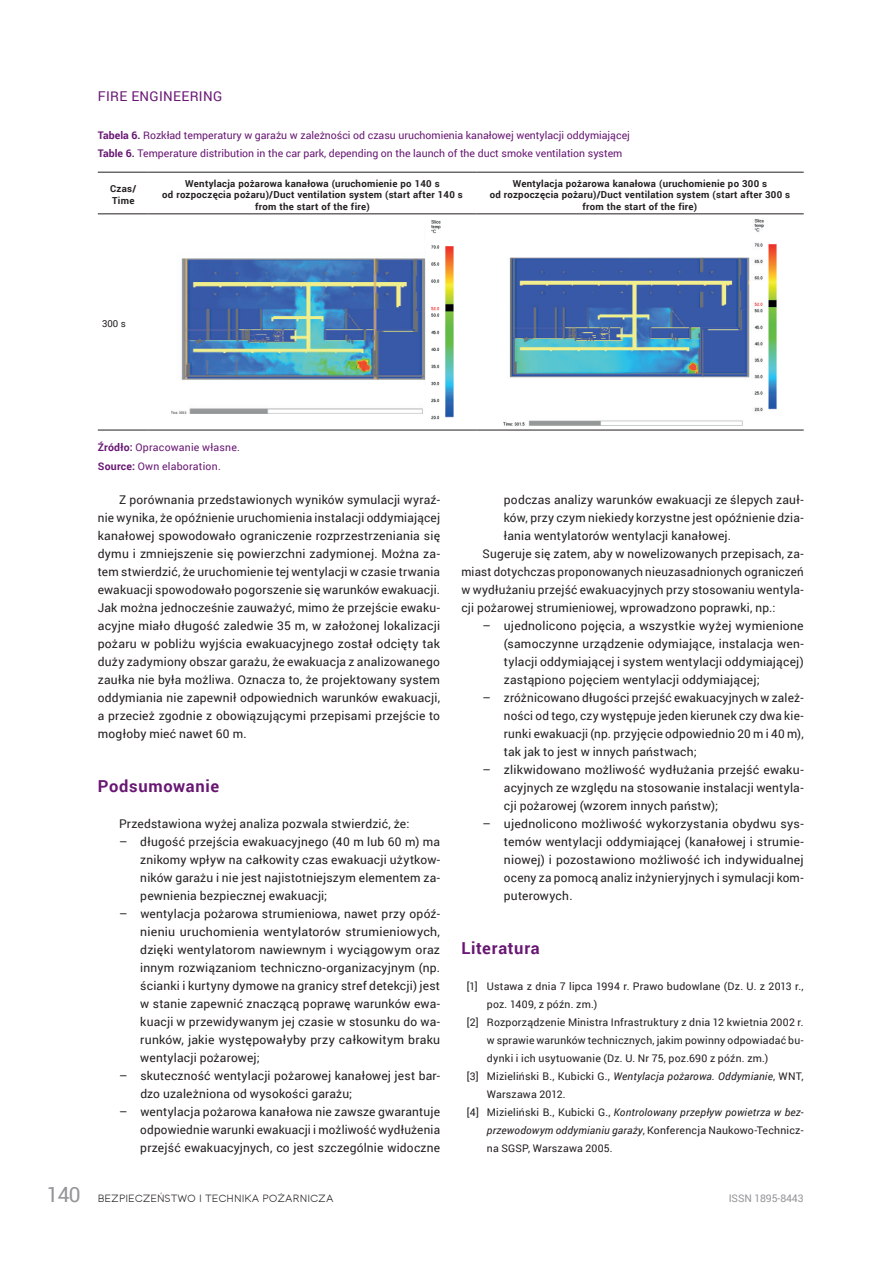
<style>
.page{position:relative;width:893px;height:1263px;background:#fff}
.page>*{position:absolute;margin:0;border:0;box-sizing:border-box;transform-origin:0 0}
.t1{font:700 16.5px "Roboto";letter-spacing:.045em;color:#681773}
.t2{font:13.5px "Roboto";letter-spacing:.025em;color:#681773}
.t3{font:12px/18px "Roboto";letter-spacing:.015em;color:#231f20;text-align:justify}
.t4{font:12px "Roboto";letter-spacing:.015em;color:#231f20;scale:.96 1}
.t5{font:10.5px "Roboto";letter-spacing:.02em;color:#231f20}
.t6{font:10.5px/18px "Roboto";color:#681773}
.t7{font:italic 10.5px "Roboto";letter-spacing:.02em;color:#231f20}
.t8{font:10.5px/18.3px "Roboto";letter-spacing:.025em;color:#681773}
.t9{font:10.5px "Toma Sans";color:#231f20}
.t10{font:10.5px "Roboto";letter-spacing:-.01em;color:#939598}
.t11{font:700 9.6px/11.6px "Roboto";letter-spacing:.03em;color:#231f20;text-align:center}
.t12{font:9.6px "Roboto";color:#231f20}
.s1{font-weight:700}
.s2{font-style:italic}
.s3{font-style:normal}
.s4{font-family:"Roboto";font-size:21px;color:#939598}
</style>
<div class="page">
<hr style="left:98px;top:172px;width:51px;height:1px;background:#231f20">
<hr style="left:149px;top:172px;width:327px;height:1px;background:#231f20">
<hr style="left:476px;top:172px;width:328px;height:1px;background:#231f20">
<hr style="left:98px;top:430px;width:51px;height:1px;background:#231f20">
<hr style="left:149px;top:430px;width:327px;height:1px;background:#231f20">
<hr style="left:476px;top:430px;width:328px;height:1px;background:#231f20">
<hr style="left:98px;top:214px;width:51px;height:1px;background:#231f20">
<hr style="left:149px;top:214px;width:327px;height:1px;background:#231f20">
<hr style="left:476px;top:214px;width:328px;height:1px;background:#231f20">
<img style="left:171px;top:258px;width:255px;height:155px">
<img style="left:431px;top:220px;width:23px;height:200px">
<img style="left:504px;top:219px;width:272px;height:207px">
<p class="t2" style="left:98px;top:86px;width:126px">FIRE ENGINEERING</p>
<p class="t6" style="left:98px;top:126px;width:534px"><span class="s1">Tabela 6.</span> Rozkład temperatury w garażu w zależności od czasu uruchomienia kanałowej wentylacji oddymiającej<br><span class="s1">Table 6.</span> Temperature distribution in the car park, depending on the launch of the duct smoke ventilation system</p>
<p class="t11" style="left:110px;top:183px;width:28px;text-align:left">Czas/<br>Time</p>
<p class="t11" style="left:162px;top:177px;width:302px">Wentylacja pożarowa kanałowa (uruchomienie po 140 s<br>od rozpoczęcia pożaru)/Duct ventilation system (start after 140 s from the start of the fire)</p>
<p class="t11" style="left:490px;top:177px;width:302px">Wentylacja pożarowa kanałowa (uruchomienie po 300 s<br>od rozpoczęcia pożaru)/Duct ventilation system (start after 300 s from the start of the fire)</p>
<p class="t12" style="left:102px;top:317px;width:25px">300 s</p>
<p class="t8" style="left:98px;top:438px;width:144px"><span class="s1">Źródło:</span> Opracowanie własne.<br><span class="s1">Source:</span> Own elaboration.</p>
<p class="t3" style="left:98px;top:490px;width:344px;text-indent:21px">Z porównania przedstawionych wyników symulacji wyraź&shy;nie wynika, że opóźnienie uruchomienia instalacji oddymiającej kanałowej spowodowało ograniczenie rozprzestrzeniania się dymu i zmniejszenie się powierzchni zadymionej. Można za&shy;tem stwierdzić, że uruchomienie tej wentylacji w czasie trwania ewakuacji spowodowało pogorszenie się warunków ewakuacji.<br>Jak można jednocześnie zauważyć, mimo że przejście ewaku&shy;acyjne miało długość zaledwie 35 m, w założonej lokalizacji pożaru w pobliżu wyjścia ewakuacyjnego został odcięty tak duży zadymiony obszar garażu, że ewakuacja z analizowanego zaułka nie była możliwa. Oznacza to, że projektowany system oddymiania nie zapewnił odpowiednich warunków ewakuacji, a przecież zgodnie z obowiązującymi przepisami przejście to mogłoby mieć nawet 60 m.</p>
<h1 class="t1" style="left:98px;top:774px;width:123px">Podsumowanie</h1>
<p class="t3" style="left:119px;top:814px;width:292px">Przedstawiona wyżej analiza pozwala stwierdzić, że:</p>
<p class="t3" style="left:140px;top:832px;width:301px;text-indent:-21px">– długość przejścia ewakuacyjnego (40 m lub 60 m) ma znikomy wpływ na całkowity czas ewakuacji użytkow&shy;ników garażu i nie jest najistotniejszym elementem za&shy;pewnienia bezpiecznej ewakuacji;</p>
<p class="t3" style="left:140px;top:904px;width:301px;text-indent:-21px">– wentylacja pożarowa strumieniowa, nawet przy opóź&shy;nieniu uruchomienia wentylatorów strumieniowych, dzięki wentylatorom nawiewnym i wyciągowym oraz innym rozwiązaniom techniczno-organizacyjnym (np. ścianki i kurtyny dymowe na granicy stref detekcji) jest w stanie zapewnić znaczącą poprawę warunków ewa&shy;kuacji w przewidywanym jej czasie w stosunku do wa&shy;runków, jakie występowałyby przy całkowitym braku wentylacji pożarowej;</p>
<p class="t3" style="left:140px;top:1066px;width:301px;text-indent:-21px">– skuteczność wentylacji pożarowej kanałowej jest bar&shy;dzo uzależniona od wysokości garażu;</p>
<p class="t3" style="left:140px;top:1102px;width:301px;text-indent:-21px">– wentylacja pożarowa kanałowa nie zawsze gwarantuje odpowiednie warunki ewakuacji i możliwość wydłużenia przejść ewakuacyjnych, co jest szczególnie widoczne</p>
<p class="t3" style="left:504px;top:490px;width:301px">podczas analizy warunków ewakuacji ze ślepych zauł-</p>
<p class="t3" style="left:504px;top:508px;width:301px">ków, przy czym niekiedy korzystne jest opóźnienie dzia-</p>
<p class="t3" style="left:504px;top:526px;width:229px">łania wentylatorów wentylacji kanałowej.</p>
<p class="t3" style="left:483px;top:544px;width:323px">Sugeruje się zatem, aby w nowelizowanych przepisach, za-</p>
<p class="t4" style="left:461px;top:563px;width:358px">miast dotychczas proponowanych nieuzasadnionych ograniczeń</p>
<p class="t3" style="left:461px;top:580px;width:344px">w wydłużaniu przejść ewakuacyjnych przy stosowaniu wentyla-</p>
<p class="t3" style="left:461px;top:598px;width:316px">cji pożarowej strumieniowej, wprowadzono poprawki, np.:</p>
<p class="t3" style="left:504px;top:616px;width:301px;text-indent:-21px">– ujednolicono pojęcia, a wszystkie wyżej wymienione (samoczynne urządzenie odymiające, instalacja wen&shy;tylacji oddymiającej i system wentylacji oddymiającej) zastąpiono pojęciem wentylacji oddymiającej;</p>
<p class="t3" style="left:504px;top:688px;width:301px;text-indent:-21px">– zróżnicowano długości przejść ewakuacyjnych w zależ&shy;ności od tego, czy występuje jeden kierunek czy dwa kie&shy;runki ewakuacji (np. przyjęcie odpowiednio 20 m i 40 m), tak jak to jest w innych państwach;</p>
<p class="t3" style="left:504px;top:760px;width:301px;text-indent:-21px">– zlikwidowano możliwość wydłużania przejść ewaku&shy;acyjnych ze względu na stosowanie instalacji wentyla&shy;cji pożarowej (wzorem innych państw);</p>
<p class="t3" style="left:504px;top:814px;width:301px;text-indent:-21px">– ujednolicono możliwość wykorzystania obydwu sys&shy;temów wentylacji oddymiającej (kanałowej i strumie&shy;niowej) i pozostawiono możliwość ich indywidualnej oceny za pomocą analiz inżynieryjnych i symulacji kom&shy;puterowych.</p>
<h1 class="t1" style="left:461px;top:936px;width:80px">Literatura</h1>
<p class="t5" style="left:467px;top:979px;width:338px">[1] Ustawa z dnia 7 lipca 1994 r. Prawo budowlane (Dz. U. z 2013 r.,</p>
<p class="t5" style="left:487px;top:997px;width:112px">poz. 1409, z późn. zm.)</p>
<p class="t5" style="left:467px;top:1015px;width:338px">[2] Rozporządzenie Ministra Infrastruktury z dnia 12 kwietnia 2002 r.</p>
<p class="t5" style="left:487px;top:1033px;width:318px">w sprawie warunków technicznych, jakim powinny odpowiadać bu-</p>
<p class="t5" style="left:487px;top:1051px;width:283px">dynki i ich usytuowanie (Dz. U. Nr 75, poz.690 z późn. zm.)</p>
<p class="t5" style="left:467px;top:1069px;width:338px">[3] Mizieliński B., Kubicki G., <span class="s2">Wentylacja pożarowa. Oddymianie</span>, WNT,</p>
<p class="t5" style="left:487px;top:1087px;width:80px">Warszawa 2012.</p>
<p class="t7" style="left:467px;top:1105px;width:338px"><span class="s3">[4] Mizieliński B., Kubicki G.,</span> Kontrolowany przepływ powietrza w bez-</p>
<p class="t5" style="left:487px;top:1123px;width:318px"><span class="s2">przewodowym oddymianiu garaży</span>, Konferencja Naukowo-Technicz-</p>
<p class="t5" style="left:487px;top:1141px;width:127px">na SGSP, Warszawa 2005.</p>
<p class="t9" style="left:47px;top:1190px;width:288px"><span class="s4">140</span> BEZPIECZEŃSTWO I TECHNIKA POŻARNICZA</p>
<p class="t10" style="left:729px;top:1190px;width:76px">ISSN 1895-8443</p>
</div>
